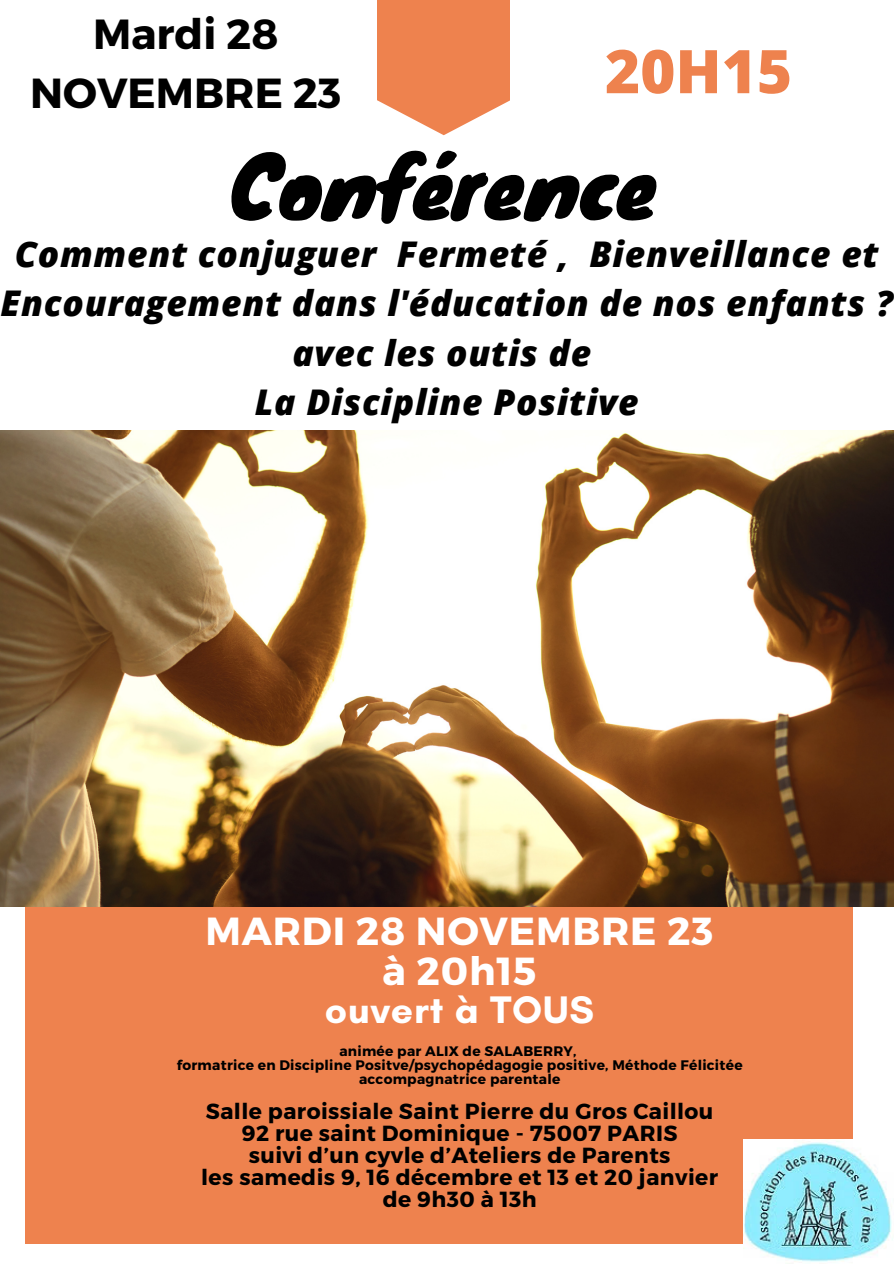
<style>
.page{position:relative;width:894px;height:1264px;background:#fff}
.page>*{position:absolute;margin:0;border:0;box-sizing:border-box;transform-origin:0 0}
.t1{font:83.7px "Knewave";color:#000}
.t2{font:800 60.15px "Open Sans";color:#ee824e}
.t3{font:700 42px/58.5px "Montserrat";color:#000;text-align:center}
.t4{font:700 39.15px "Montserrat";letter-spacing:.02em;color:#fff}
.t5{font:700 39.15px "Glacial Indifference";letter-spacing:.02em;color:#fff}
.t6{font:italic 800 35.4px/49.5px "Open Sans";letter-spacing:.02em;color:#000;text-align:center}
.t7{font:700 21.9px "Montserrat";letter-spacing:.02em;color:#000}
.t8{font:700 13.8px "Montserrat";letter-spacing:.02em;color:#000}
</style>
<div class="page">
<div style="left:25px;top:879px;width:827px;height:364px;background:#ee824e"></div>
<svg style="left:377px;top:92px;width:132px;height:43px"></svg>
<div style="left:377px;top:0;width:132px;height:92px;background:#ee824e"></div>
<img style="left:0;top:430px;width:893px;height:476px">
<img style="left:743px;top:1139px;width:150px;height:123px">
<p class="t3" style="left:30px;top:3px;width:313px">Mardi 28<br>NOVEMBRE 23</p>
<p class="t2" style="left:604px;top:29px;width:188px">20H15</p>
<p class="t1" style="left:230px;top:118px;width:428px">Conférence</p>
<p class="t6" style="left:1px;top:228px;width:893px">Comment conjuguer Fermeté , Bienveillance et<br>Encouragement dans l'éducation de nos enfants ?</p>
<p class="t6" style="left:292px;top:327px;width:300px">avec les outis de</p>
<p class="t6" style="left:255px;top:377px;width:385px">La Discipline Positive</p>
<p class="t4" style="left:205px;top:905px;width:509px">MARDI 28 NOVEMBRE 23</p>
<p class="t4" style="left:382px;top:945px;width:155px">à 20h15</p>
<p class="t5" style="left:325px;top:985px;width:271px">ouvert à TOUS</p>
<p class="t8" style="left:339px;top:1042px;width:239px">animée par ALIX de SALABERRY,</p>
<p class="t8" style="left:177px;top:1056px;width:567px">formatrice en Discipline Positve/psychopédagogie positive, Méthode Félicitée</p>
<p class="t8" style="left:359px;top:1070px;width:203px">accompagnatrice parentale</p>
<p class="t7" style="left:206px;top:1097px;width:509px">Salle paroissiale Saint Pierre du Gros Caillou</p>
<p class="t7" style="left:242px;top:1118px;width:437px">92 rue saint Dominique - 75007 PARIS</p>
<p class="t7" style="left:249px;top:1140px;width:423px">suivi d’un cyvle d’Ateliers de Parents</p>
<p class="t7" style="left:201px;top:1162px;width:518px">les samedis 9, 16 décembre et 13 et 20 janvier</p>
<p class="t7" style="left:382px;top:1184px;width:155px">de 9h30 à 13h</p>
</div>
